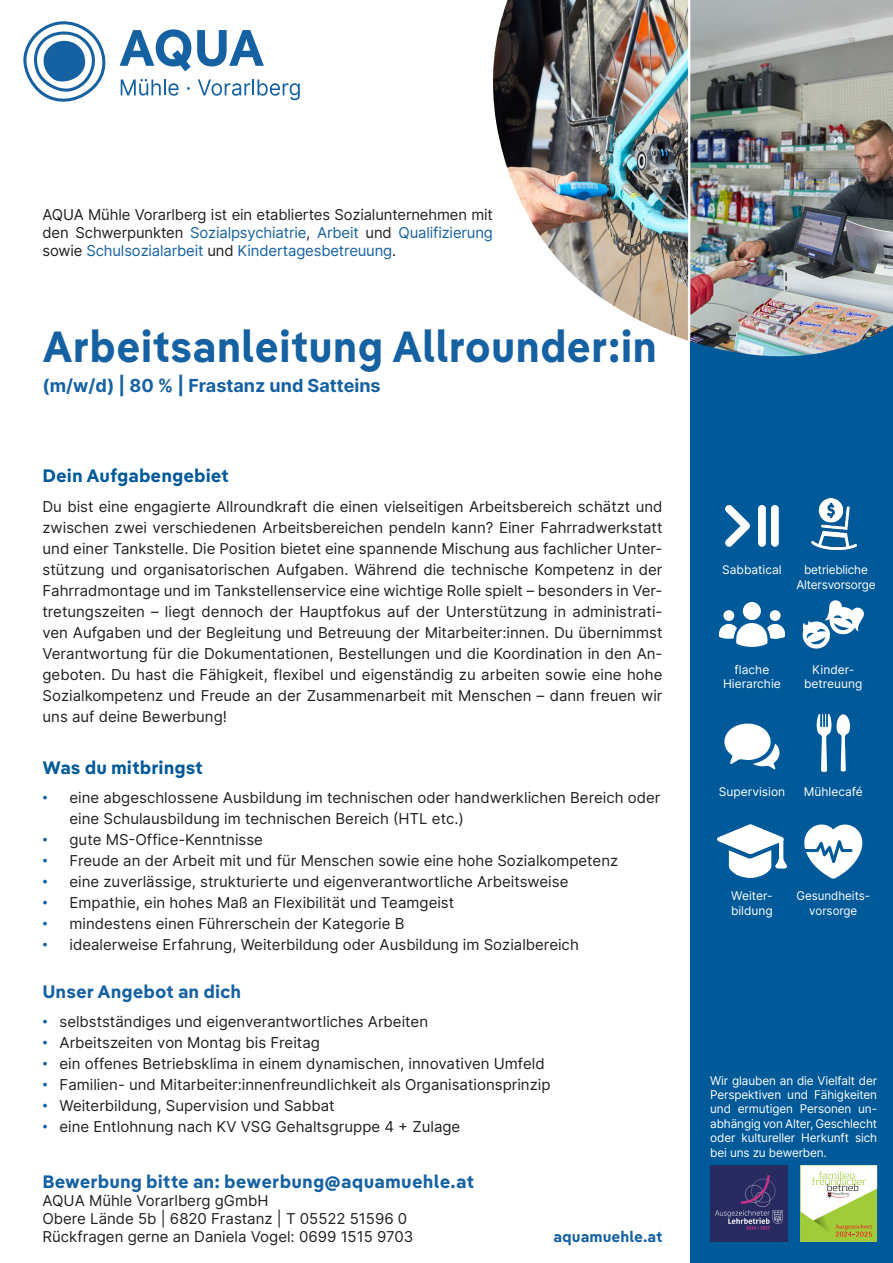
<style>
.page{position:relative;width:893px;height:1263px;background:#fff}
.page>*{position:absolute;margin:0;border:0;box-sizing:border-box;transform-origin:0 0}
.t1{font:700 43.5px "Pangea Text";color:#1561a1;scale:.95 1}
.t2{font:700 18px "Pangea Text";color:#1561a1}
.t3{font:700 18px "Pangea Text";color:#005999}
.t4{font:700 18px "Inter";color:#1561a1}
.Aufzählung_blau{font:15px/21px "Inter";color:#231f20;text-align:justify}
.t5{font:700 15px "Pangea Text";color:#1561a1}
.t6{font:12px/14.4px "Inter";color:#fff;text-align:center}
.t7{font:12px/14.4px "Inter";color:#fff;text-align:center;scale:.96 1}
.s1{color:#1561a1}
.s2{font-family:"Arial";color:#1561a1}
</style>
<div class="page">
<div style="left:690px;top:271px;width:203px;height:992px;background:#005999"></div>
<svg style="left:23px;top:21px;width:83px;height:81px"></svg>
<svg style="left:120px;top:29px;width:71px;height:42px"></svg>
<svg style="left:197px;top:30px;width:67px;height:36px"></svg>
<svg style="left:121px;top:79px;width:58px;height:17px"></svg>
<svg style="left:198px;top:79px;width:102px;height:21px"></svg>
<img style="left:711px;top:1165px;width:76px;height:77px">
<svg style="left:801px;top:1165px;width:76px;height:77px"></svg>
<img style="left:493px;top:0;width:400px;height:357px">
<svg style="left:725px;top:505px;width:25px;height:42px"></svg>
<svg style="left:758px;top:505px;width:21px;height:42px"></svg>
<div style="left:743px;top:602px;width:18px;height:18px;background:#fff;border-radius:50%"></div>
<svg style="left:719px;top:623px;width:66px;height:24px"></svg>
<div style="left:723px;top:610px;width:11px;height:11px;background:#fff;border-radius:50%"></div>
<div style="left:770px;top:610px;width:11px;height:11px;background:#fff;border-radius:50%"></div>
<svg style="left:802px;top:600px;width:62px;height:49px"></svg>
<svg style="left:724px;top:723px;width:56px;height:46px"></svg>
<svg style="left:816px;top:714px;width:34px;height:58px"></svg>
<svg style="left:804px;top:824px;width:59px;height:55px"></svg>
<svg style="left:717px;top:824px;width:70px;height:54px"></svg>
<img style="left:811px;top:498px;width:46px;height:51px">
<p class="Aufzählung_blau" style="left:43px;top:206px;width:452px;line-height:18px">AQUA Mühle Vorarlberg ist ein etabliertes Sozialunternehmen mit den Schwerpunkten <span class="s1">Sozialpsychiatrie</span>, <span class="s1">Arbeit</span> und <span class="s1">Qualifizierung </span>sowie <span class="s1">Schulsozialarbeit</span> und <span class="s1">Kindertagesbetreuung</span>.</p>
<p class="t1" style="left:43px;top:313px;width:648px">Arbeitsanleitung Allrounder:in</p>
<p class="t4" style="left:43px;top:372px;width:340px">(m/w/d) | 80 % | Frastanz und Satteins</p>
<p class="t3" style="left:43px;top:462px;width:188px">Dein Aufgabengebiet</p>
<p class="Aufzählung_blau" style="left:43px;top:496px;width:621px">Du bist eine engagierte Allroundkraft die einen vielseitigen Arbeitsbereich schätzt und zwischen zwei verschiedenen Arbeitsbereichen pendeln kann? Einer Fahrradwerkstatt und einer Tankstelle. Die Position bietet eine spannende Mischung aus fachlicher Unter&shy;stützung und organisatorischen Aufgaben. Während die technische Kompetenz in der Fahrradmontage und im Tankstellenservice eine wichtige Rolle spielt – besonders in Ver&shy;tretungszeiten – liegt dennoch der Hauptfokus auf der Unterstützung in administrati&shy;ven Aufgaben und der Begleitung und Betreuung der Mitarbeiter:innen. Du übernimmst Verantwortung für die Dokumentationen, Bestellungen und die Koordination in den An&shy;geboten. Du hast die Fähigkeit, flexibel und eigenständig zu arbeiten sowie eine hohe Sozialkompetenz und Freude an der Zusammenarbeit mit Menschen – dann freuen wir uns auf deine Bewerbung!</p>
<p class="t3" style="left:43px;top:753px;width:162px">Was du mitbringst</p>
<p class="Aufzählung_blau" style="left:70px;top:787px;width:592px;text-indent:-27px"><span class="s2">•</span> eine abgeschlossene Ausbildung im technischen oder handwerklichen Bereich oder eine Schulausbildung im technischen Bereich (HTL etc.)</p>
<p class="Aufzählung_blau" style="left:43px;top:829px;width:222px"><span class="s2">•</span> gute MS-Office-Kenntnisse</p>
<p class="Aufzählung_blau" style="left:43px;top:850px;width:577px"><span class="s2">•</span> Freude an der Arbeit mit und für Menschen sowie eine hohe Sozialkompetenz</p>
<p class="Aufzählung_blau" style="left:43px;top:871px;width:527px"><span class="s2">•</span> eine zuverlässige, strukturierte und eigenverantwortliche Arbeitsweise</p>
<p class="Aufzählung_blau" style="left:43px;top:892px;width:413px"><span class="s2">•</span> Empathie, ein hohes Maß an Flexibilität und Teamgeist</p>
<p class="Aufzählung_blau" style="left:43px;top:913px;width:364px"><span class="s2">•</span> mindestens einen Führerschein der Kategorie B</p>
<p class="Aufzählung_blau" style="left:43px;top:934px;width:538px"><span class="s2">•</span> idealerweise Erfahrung, Weiterbildung oder Ausbildung im Sozialbereich</p>
<p class="t2" style="left:43px;top:977px;width:200px">Unser Angebot an dich</p>
<p class="Aufzählung_blau" style="left:43px;top:1011px;width:387px"><span class="s2">•</span> selbstständiges und eigenverantwortliches Arbeiten</p>
<p class="Aufzählung_blau" style="left:43px;top:1032px;width:279px"><span class="s2">•</span> Arbeitszeiten von Montag bis Freitag</p>
<p class="Aufzählung_blau" style="left:43px;top:1053px;width:504px"><span class="s2">•</span> ein offenes Betriebsklima in einem dynamischen, innovativen Umfeld</p>
<p class="Aufzählung_blau" style="left:43px;top:1074px;width:509px"><span class="s2">•</span> Familien- und Mitarbeiter:innenfreundlichkeit als Organisationsprinzip</p>
<p class="Aufzählung_blau" style="left:43px;top:1095px;width:294px"><span class="s2">•</span> Weiterbildung, Supervision und Sabbat</p>
<p class="Aufzählung_blau" style="left:43px;top:1116px;width:419px"><span class="s2">•</span> eine Entlohnung nach KV VSG Gehaltsgruppe 4 + Zulage</p>
<p class="t2" style="left:43px;top:1167px;width:433px">Bewerbung bitte an: bewerbung@aquamuehle.at</p>
<p class="Aufzählung_blau" style="left:43px;top:1189px;width:227px">AQUA Mühle Vorarlberg gGmbH</p>
<p class="Aufzählung_blau" style="left:43px;top:1207px;width:366px">Obere Lände 5b | 6820 Frastanz | T 05522 51596 0</p>
<p class="Aufzählung_blau" style="left:43px;top:1225px;width:372px">Rückfragen gerne an Daniela Vogel: 0699 1515 9703</p>
<p class="t5" style="left:553px;top:1225px;width:111px">aquamuehle.at</p>
<p class="t6" style="left:722px;top:562px;width:61px">Sabbatical</p>
<p class="t6" style="left:796px;top:562px;width:81px">betriebliche<br>Altersvorsorge</p>
<p class="t6" style="left:735px;top:662px;width:36px">flache</p>
<p class="t6" style="left:723px;top:676px;width:59px">Hierarchie</p>
<p class="t6" style="left:804px;top:662px;width:60px">Kinder&shy;betreuung</p>
<p class="t6" style="left:719px;top:784px;width:68px">Supervision</p>
<p class="t6" style="left:804px;top:784px;width:61px">Mühlecafé</p>
<p class="t6" style="left:731px;top:888px;width:43px;text-align:left">Weiter&shy;bildung</p>
<p class="t7" style="left:796px;top:888px;width:78px">Gesundheits&shy;vorsorge</p>
<p class="t6" style="left:710px;top:1073px;width:168px;text-align:justify">Wir glauben an die Vielfalt der Perspektiven und Fähigkeiten und ermutigen Personen un&shy;abhängig von Alter, Geschlecht oder kultureller Herkunft sich bei uns zu bewerben.</p>
</div>
